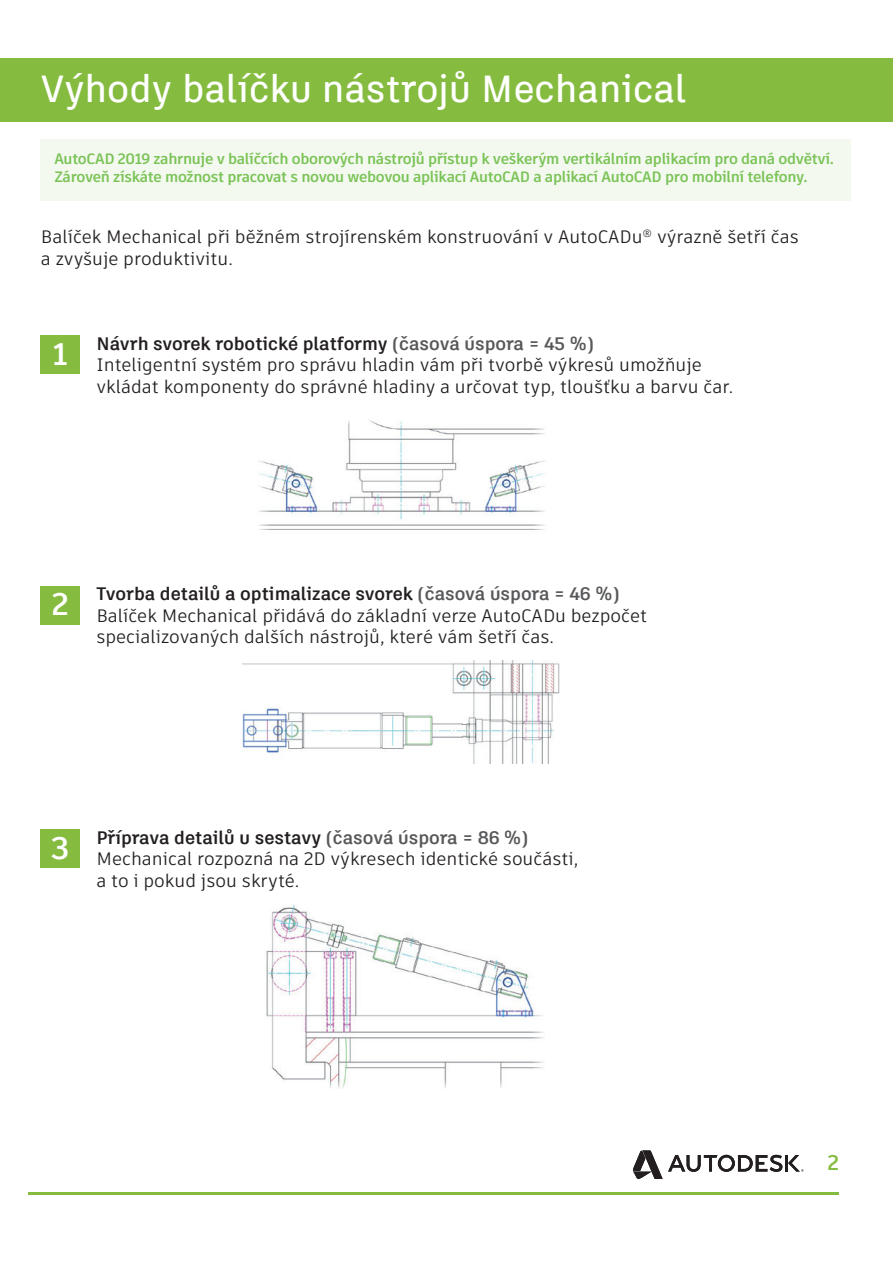
<style>
.page{position:relative;width:893px;height:1263px;background:#fff}
.page>*{position:absolute;margin:0;border:0;box-sizing:border-box;transform-origin:0 0}
.t1{font:500 37.5px "Artifakt Legend";color:#fff}
.t2{font:700 31.05px "Artifakt Element Off";color:#fff}
.t3{font:700 21px "Artifakt Element Off";color:#85bc40}
.t4{font:18px/21.6px "Artifakt Element";color:#231f20}
.t5{font:700 18px "Artifakt Legend";color:#231f20}
.t6{font:700 15px/18px "Artifakt Element";letter-spacing:-.02em;color:#7ac356}
.s1{color:#57585a}
</style>
<div class="page">
<hr style="left:29px;top:1192px;width:810px;height:2px;background:#85bc40">
<hr style="left:785px;top:1155px;width:3px;height:16px;background:#231f20">
<svg style="left:633px;top:1150px;width:149px;height:29px"></svg>
<svg style="left:788px;top:1155px;width:15px;height:16px"></svg>
<img style="left:266px;top:904px;width:278px;height:185px">
<img style="left:242px;top:660px;width:318px;height:103px">
<img style="left:257px;top:420px;width:288px;height:110px">
<div style="left:41px;top:139px;width:810px;height:61px;background:#f3f9ef"></div>
<div style="left:0;top:58px;width:893px;height:64px;background:#85bc40"></div>
<div style="left:41px;top:335px;width:39px;height:39px;background:#85bc40"></div>
<div style="left:41px;top:586px;width:39px;height:39px;background:#85bc40"></div>
<div style="left:41px;top:829px;width:39px;height:39px;background:#85bc40"></div>
<h1 class="t1" style="left:41px;top:62px;width:647px">Výhody balíčku nástrojů Mechanical</h1>
<p class="t6" style="left:54px;top:150px;width:781px">AutoCAD 2019 zahrnuje v balíčcích oborových nástrojů přístup k veškerým vertikálním aplikacím pro daná odvětví.<br>Zároveň získáte možnost pracovat s novou webovou aplikací AutoCAD a aplikací AutoCAD pro mobilní telefony.</p>
<p class="t4" style="left:41px;top:226px;width:759px">Balíček Mechanical při běžném strojírenském konstruování v AutoCADu<sup>®</sup> výrazně šetří čas a zvyšuje produktivitu.</p>
<h2 class="t2" style="left:53px;top:332px;width:16px">1</h2>
<p class="t5" style="left:96px;top:331px;width:499px">Návrh svorek robotické platformy <span class="s1">(časová úspora = 45 %)</span></p>
<p class="t4" style="left:96px;top:354px;width:638px">Inteligentní systém pro správu hladin vám při tvorbě výkresů umožňuje vkládat komponenty do správné hladiny a určovat typ, tloušťku a barvu čar.</p>
<h2 class="t2" style="left:52px;top:583px;width:18px">2</h2>
<p class="t5" style="left:96px;top:581px;width:525px">Tvorba detailů a optimalizace svorek <span class="s1">(časová úspora = 46 %)</span></p>
<p class="t4" style="left:96px;top:605px;width:552px">Balíček Mechanical přidává do základní verze AutoCADu bezpočet specializovaných dalších nástrojů, které vám šetří čas.</p>
<h2 class="t2" style="left:51px;top:826px;width:20px">3</h2>
<p class="t5" style="left:96px;top:825px;width:433px">Příprava detailů u sestavy <span class="s1">(časová úspora = 86 %)</span></p>
<p class="t4" style="left:96px;top:848px;width:484px">Mechanical rozpozná na 2D výkresech identické součásti, a to i pokud jsou skryté.</p>
<p class="t3" style="left:828px;top:1148px;width:13px">2</p>
</div>
